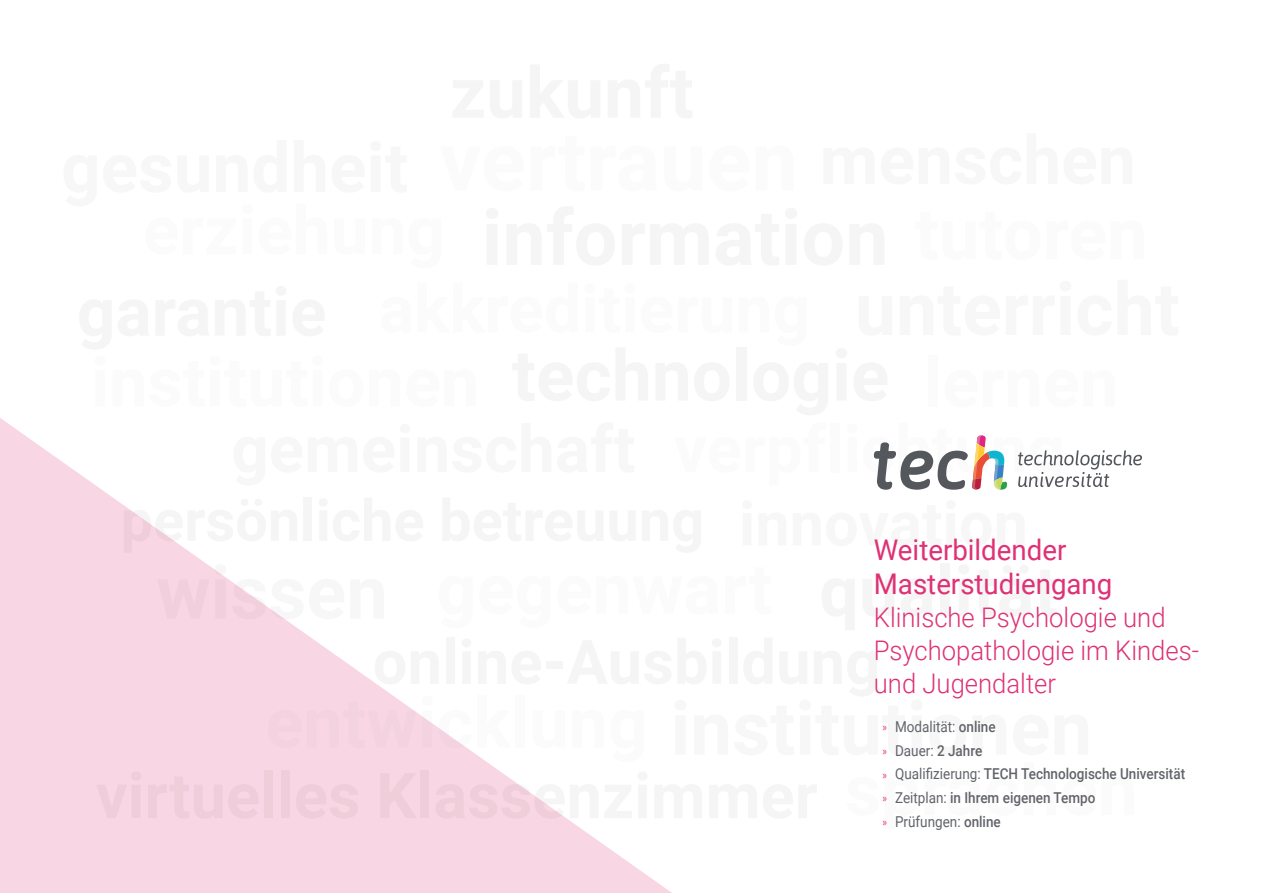
<style>
.page{position:relative;width:1263px;height:893px;background:#fff}
.page>*{position:absolute;margin:0;border:0;box-sizing:border-box;transform-origin:0 0}
.t1{font:28.5px/34.2px "Roboto";color:#df3174}
.t2{font:300 27px/33px "Roboto";color:#df3174;scale:.95 1}
.t3{font:500 15px/23.7px "Roboto";color:#61646a;scale:.9 1}
.s1{font-family:"Myriad Pro";font-weight:400;font-size:12px;color:#e03174}
.s2{font-weight:400}
</style>
<div class="page">
<div style="left:736px;top:347px;width:10px;height:54px;background:#f5f5f5"></div>
<div style="left:928px;top:355px;width:10px;height:52px;background:#fbfbfb"></div>
<div style="left:830px;top:423px;width:9px;height:49px;background:#fbfbfb"></div>
<div style="left:940px;top:563px;width:10px;height:53px;background:#f5f5f5"></div>
<div style="left:729px;top:638px;width:8px;height:46px;background:#f5f5f5"></div>
<svg style="left:0;top:418px;width:672px;height:475px;fill:#f8dce7"></svg>
<svg style="left:873px;top:435px;width:269px;height:55px"></svg>
<h1 class="t1" style="left:874px;top:532px;width:240px">Weiterbildender<br>Masterstudiengang</h1>
<h2 class="t2" style="left:874px;top:600px;width:344px">Klinische Psychologie und<br>Psychopathologie im Kindes&shy;und Jugendalter</h2>
<p class="t3" style="left:882px;top:714px;width:338px"><span class="s1">»</span> <span class="s2">Modalität:</span> online<br><span class="s1">»</span> <span class="s2">Dauer:</span> 2 Jahre<br><span class="s1">»</span> <span class="s2">Qualifizierung:</span> TECH Technologische Universität <span class="s1">»</span> <span class="s2">Zeitplan:</span> in Ihrem eigenen Tempo<br><span class="s1">»</span> <span class="s2">Prüfungen:</span> online</p>
</div>
